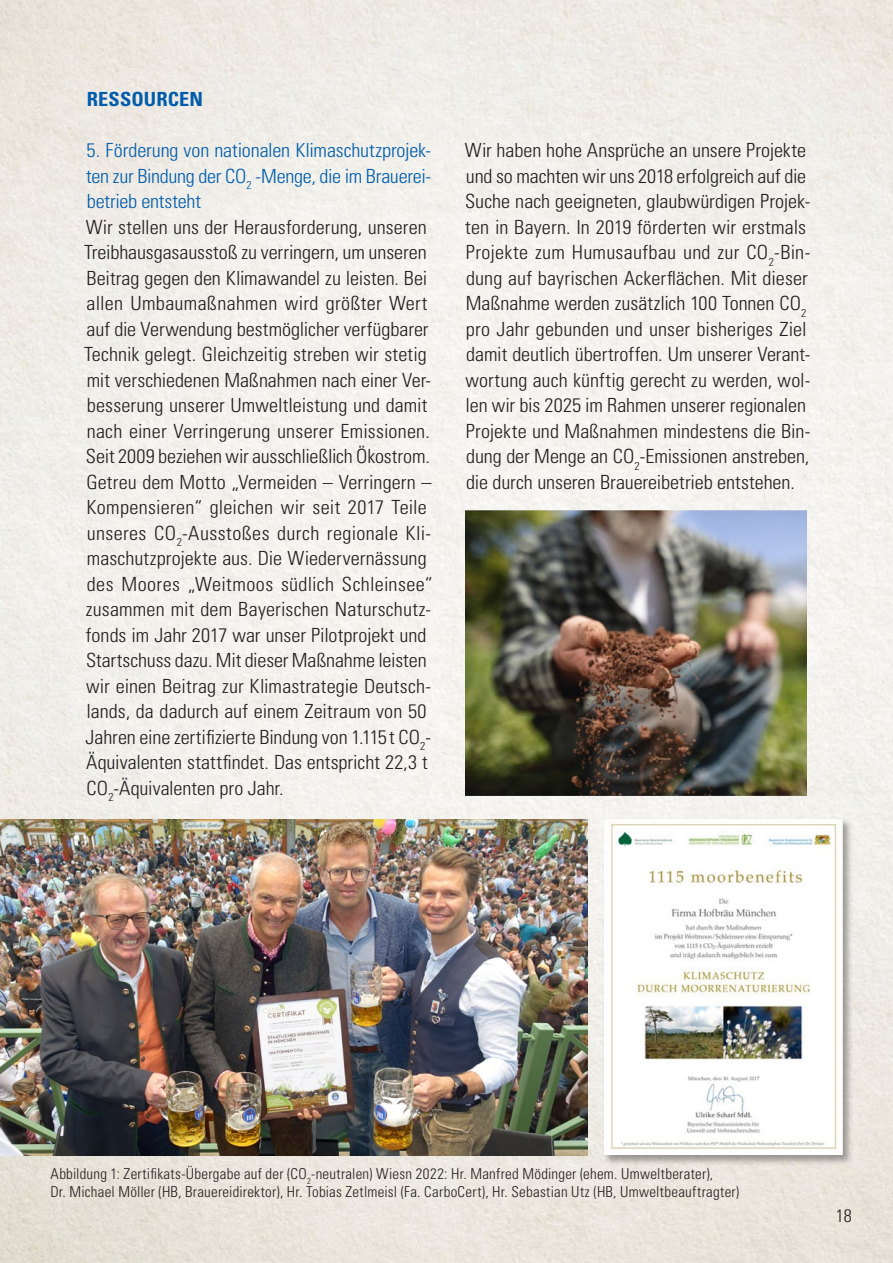
<style>
.page{position:relative;width:893px;height:1263px;background:#fff}
.page>*{position:absolute;margin:0;border:0;box-sizing:border-box;transform-origin:0 0}
.t1{font:300 condensed 19.5px/25.5px "Univers LT Std";color:#231f20;scale:1.04 1}
.t2{font:300 condensed 19.5px/25.5px "Univers LT Std";letter-spacing:-.015em;color:#015dab;text-align:justify;scale:1.04 1}
.t3{font:700 condensed 19.5px "Univers LT Std";letter-spacing:.005em;color:#015dab;scale:1.04 1}
.t4{font:300 condensed 18px "Univers LT Std";color:#231f20}
.t5{font:300 condensed 15px/18px "Univers LT Std";letter-spacing:.015em;color:#231f20}
</style>
<div class="page">
<img style="left:0;top:0;width:893px;height:1263px">
<div style="left:602px;top:817px;width:251px;height:349px;background:#231f20;opacity:.41"></div>
<img style="left:604px;top:819px;width:238px;height:336px">
<img style="left:0;top:819px;width:588px;height:336px">
<img style="left:466px;top:510px;width:341px;height:285px">
<p class="t3" style="left:87px;top:87px;width:113px">RESSOURCEN</p>
<p class="t2" style="left:86px;top:138px;width:333px">5. Förderung von nationalen Klimaschutzprojek&shy;ten zur Bindung der CO<sub>2</sub> -Menge, die im Brauerei&shy;betrieb entsteht</p>
<p class="t1" style="left:84px;top:214px;width:337px">Wir stellen uns der Herausforderung, unseren Treibhausgasausstoß zu verringern, um unseren Beitrag gegen den Klimawandel zu leisten. Bei allen Umbaumaßnahmen wird größter Wert auf die Verwendung bestmöglicher verfügbarer Technik gelegt. Gleichzeitig streben wir stetig mit verschiedenen Maßnahmen nach einer Ver&shy;besserung unserer Umweltleistung und damit nach einer Verringerung unserer Emissionen.<br>Seit 2009 beziehen wir ausschließlich Ökostrom.<br>Getreu dem Motto „Vermeiden – Verringern – Kompensieren“ gleichen wir seit 2017 Teile unseres CO<sub>2</sub>-Ausstoßes durch regionale Kli&shy;maschutzprojekte aus. Die Wiedervernässung des Moores „Weitmoos südlich Schleinsee“ zusammen mit dem Bayerischen Naturschutz&shy;fonds im Jahr 2017 war unser Pilotprojekt und Startschuss dazu. Mit dieser Maßnahme leisten wir einen Beitrag zur Klimastrategie Deutsch&shy;lands, da dadurch auf einem Zeitraum von 50<br>Jahren eine zertifizierte Bindung von 1.115 t CO<sub>2</sub>- Äquivalenten stattfindet. Das entspricht 22,3 t CO<sub>2</sub>-Äquivalenten pro Jahr.</p>
<p class="t1" style="left:465px;top:138px;width:334px">Wir haben hohe Ansprüche an unsere Projekte und so machten wir uns 2018 erfolgreich auf die Suche nach geeigneten, glaubwürdigen Projek&shy;ten in Bayern. In 2019 förderten wir erstmals Projekte zum Humusaufbau und zur CO<sub>2</sub>-Bin&shy;dung auf bayrischen Ackerflächen. Mit dieser Maßnahme werden zusätzlich 100 Tonnen CO<sub>2 </sub>pro Jahr gebunden und unser bisheriges Ziel damit deutlich übertroffen. Um unserer Verant&shy;wortung auch künftig gerecht zu werden, wol&shy;len wir bis 2025 im Rahmen unserer regionalen Projekte und Maßnahmen mindestens die Bin&shy;dung der Menge an CO<sub>2</sub>-Emissionen anstreben, die durch unseren Brauereibetrieb entstehen.</p>
<p class="t5" style="left:50px;top:1164px;width:690px">Abbildung 1: Zertifikats-Übergabe auf der (CO<sub>2</sub>-neutralen) Wiesn 2022: Hr. Manfred Mödinger (ehem. Umweltberater),<br>Dr. Michael Möller (HB, Brauereidirektor), Hr. Tobias Zetlmeisl (Fa. CarboCert), Hr. Sebastian Utz (HB, Umweltbeauftragter)</p>
<p class="t4" style="left:836px;top:1205px;width:17px">18</p>
</div>
